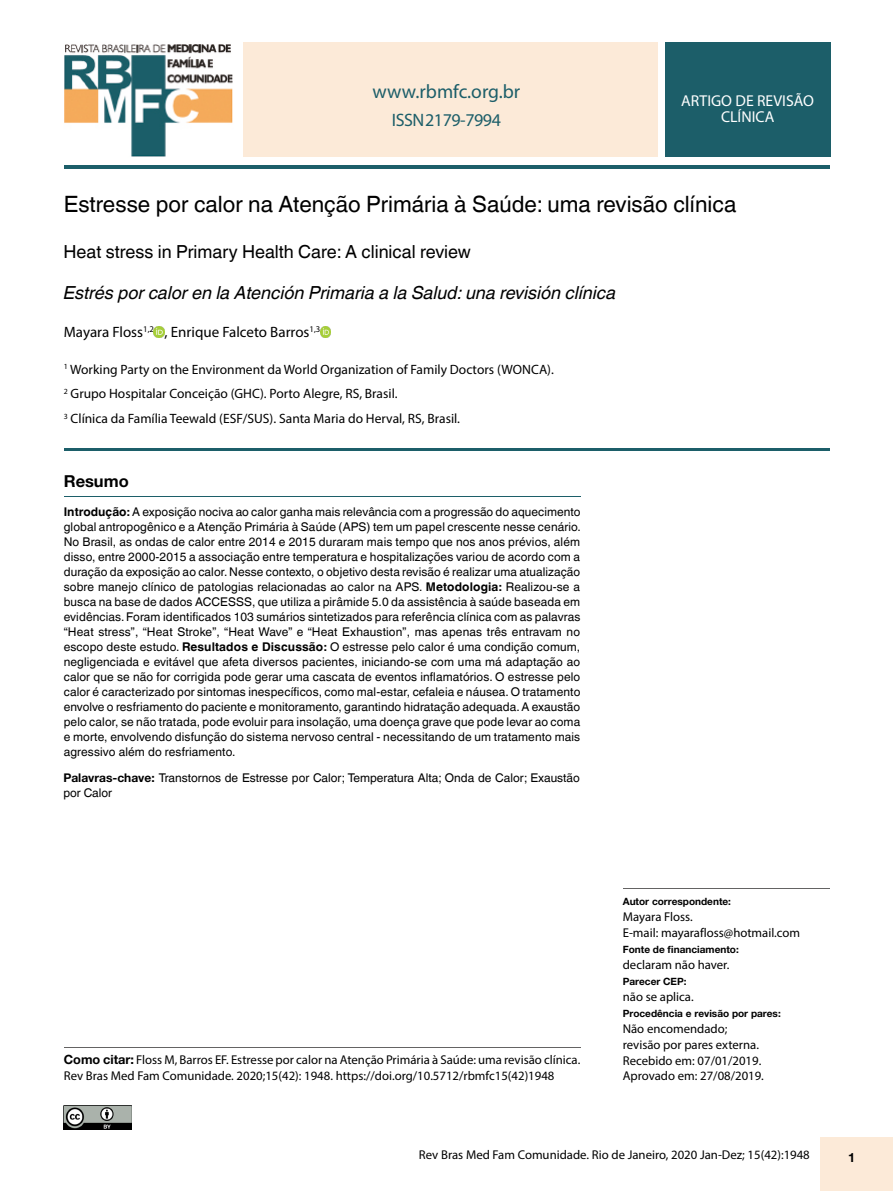
<style>
.page{position:relative;width:893px;height:1191px;background:#fff}
.page>*{position:absolute;margin:0;border:0;box-sizing:border-box;transform-origin:0 0}
.t1{font:22.5px "Helvetica World";color:#000}
.t2{font:19.5px "Myriad Pro";color:#1c5e69}
.t3{font:italic 18px "Helvetica World";color:#000}
.t4{font:18px "Helvetica World";color:#000}
.t5{font:18px "Myriad Pro";letter-spacing:-.025em;color:#1c5e69}
.t6{font:700 16.5px "Helvetica Neue";color:#000}
.t7{font:15.75px/15.9px "Myriad Pro";color:#fff;text-align:center}
.t8{font:15px "Myriad Pro";color:#000}
.t9{font:13.5px/24.8px "Myriad Pro";color:#000}
.t10{font:12.75px/15.9px "Myriad Pro";color:#000}
.t11{font:700 12.75px "Helvetica Neue";color:#000}
.t12{font:12px/15px "Helvetica World";color:#000;text-align:justify}
.t13{font:700 10.05px "Helvetica Neue";color:#000}
.s1{font-weight:700}
.s2{font-family:"Helvetica Neue";font-weight:700}
</style>
<div class="page">
<div style="left:821px;top:1137px;width:72px;height:54px;background:#fcead8"></div>
<svg style="left:154px;top:326px;width:11px;height:11px"></svg>
<svg style="left:320px;top:326px;width:11px;height:11px"></svg>
<hr style="left:64px;top:165px;width:765px;height:4px;background:#1c5e69">
<div style="left:243px;top:43px;width:414px;height:114px;background:#fcead8"></div>
<div style="left:665px;top:43px;width:165px;height:114px;background:#1c5e69"></div>
<img style="left:64px;top:44px;width:169px;height:113px">
<hr style="left:64px;top:448px;width:765px;height:3px;background:#1c5e69">
<hr style="left:64px;top:497px;width:516px;height:1px;background:#1c5e69">
<hr style="left:64px;top:1047px;width:516px;height:1px;background:#646363">
<hr style="left:623px;top:888px;width:206px;height:1px;background:#646363">
<img style="left:64px;top:1106px;width:68px;height:23px">
<h2 class="t2" style="left:373px;top:80px;width:149px">www.rbmfc.org.br</h2>
<h3 class="t5" style="left:392px;top:109px;width:111px">ISSN 2179-7994</h3>
<h3 class="t7" style="left:681px;top:93px;width:134px">ARTIGO DE REVISÃO<br>CLÍNICA</h3>
<h1 class="t1" style="left:64px;top:191px;width:674px">Estresse por calor na Atenção Primária à Saúde: uma revisão clínica</h1>
<h3 class="t4" style="left:63px;top:241px;width:409px">Heat stress in Primary Health Care: A clinical review</h3>
<h3 class="t3" style="left:63px;top:282px;width:554px">Estrés por calor en la Atención Primaria a la Salud: una revisión clínica</h3>
<p class="t8" style="left:64px;top:323px;width:258px">Mayara Floss<sup>1,2</sup> , Enrique Falceto Barros<sup>1,3</sup></p>
<p class="t9" style="left:64px;top:356px;width:492px"><sup>1</sup> Working Party on the Environment da World Organization of Family Doctors (WONCA).<br><sup>2</sup> Grupo Hospitalar Conceição (GHC). Porto Alegre, RS, Brasil.<br><sup>3</sup> Clínica da Família Teewald (ESF/SUS). Santa Maria do Herval, RS, Brasil.</p>
<h3 class="t6" style="left:64px;top:471px;width:67px">Resumo</h3>
<p class="t12" style="left:64px;top:504px;width:519px"><span class="s1">Introdução:</span> A exposição nociva ao calor ganha mais relevância com a progressão do aquecimento global antropogênico e a Atenção Primária à Saúde (APS) tem um papel crescente nesse cenário.<br>No Brasil, as ondas de calor entre 2014 e 2015 duraram mais tempo que nos anos prévios, além disso, entre 2000-2015 a associação entre temperatura e hospitalizações variou de acordo com a duração da exposição ao calor. Nesse contexto, o objetivo desta revisão é realizar uma atualização sobre manejo clínico de patologias relacionadas ao calor na APS. <span class="s1">Metodologia:</span> Realizou-se a busca na base de dados ACCESSS, que utiliza a pirâmide 5.0 da assistência à saúde baseada em evidências. Foram identificados 103 sumários sintetizados para referência clínica com as palavras “Heat stress”, “Heat Stroke”, “Heat Wave” e “Heat Exhaustion”, mas apenas três entravam no escopo deste estudo. <span class="s1">Resultados e Discussão:</span> O estresse pelo calor é uma condição comum, negligenciada e evitável que afeta diversos pacientes, iniciando-se com uma má adaptação ao calor que se não for corrigida pode gerar uma cascata de eventos inflamatórios. O estresse pelo calor é caracterizado por sintomas inespecíficos, como mal-estar, cefaleia e náusea. O tratamento envolve o resfriamento do paciente e monitoramento, garantindo hidratação adequada. A exaustão pelo calor, se não tratada, pode evoluir para insolação, uma doença grave que pode levar ao coma e morte, envolvendo disfunção do sistema nervoso central - necessitando de um tratamento mais agressivo além do resfriamento.</p>
<p class="t12" style="left:63px;top:770px;width:518px"><span class="s2">Palavras-chave:</span> Transtornos de Estresse por Calor; Temperatura Alta; Onda de Calor; Exaustão por Calor</p>
<p class="t10" style="left:64px;top:1051px;width:518px"><span class="s2">Como citar:</span> Floss M, Barros EF. Estresse por calor na Atenção Primária à Saúde: uma revisão clínica.<br>Rev Bras Med Fam Comunidade. 2020;15(42): 1948. https://doi.org/10.5712/rbmfc15(42)1948</p>
<p class="t13" style="left:623px;top:895px;width:110px">Autor correspondente:</p>
<p class="t10" style="left:623px;top:909px;width:179px">Mayara Floss.<br>E-mail: mayarafloss@hotmail.com</p>
<p class="t13" style="left:623px;top:943px;width:118px">Fonte de financiamento:</p>
<p class="t10" style="left:623px;top:956px;width:108px">declaram não haver.</p>
<p class="t13" style="left:623px;top:975px;width:65px">Parecer CEP:</p>
<p class="t10" style="left:623px;top:988px;width:72px">não se aplica.</p>
<p class="t13" style="left:623px;top:1007px;width:160px">Procedência e revisão por pares:</p>
<p class="t10" style="left:623px;top:1020px;width:143px">Não encomendado; revisão por pares externa.<br>Recebido em: 07/01/2019.<br>Aprovado em: 27/08/2019.</p>
<p class="t10" style="left:419px;top:1146px;width:392px">Rev Bras Med Fam Comunidade. Rio de Janeiro, 2020 Jan-Dez; 15(42):1948</p>
<p class="t11" style="left:848px;top:1149px;width:9px">1</p>
</div>
